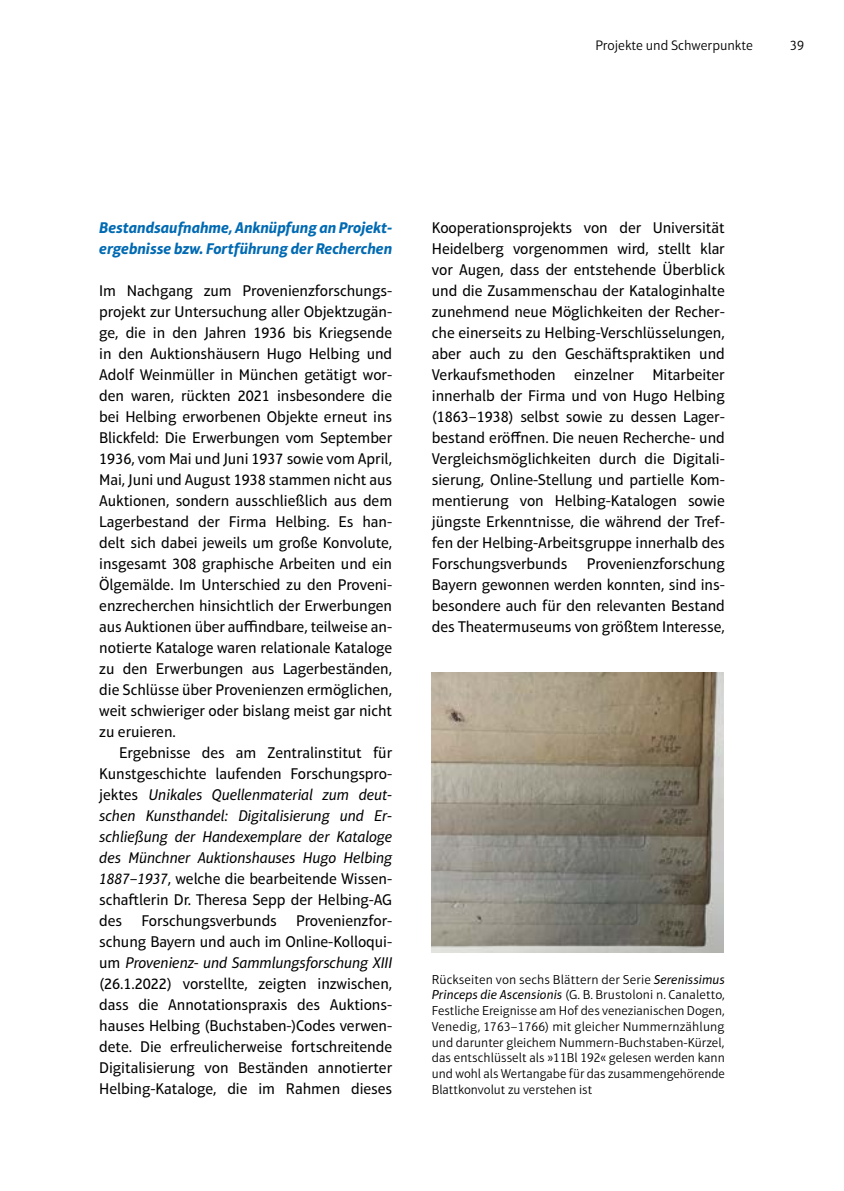
<style>
.page{position:relative;width:844px;height:1191px;background:#fff}
.page>*{position:absolute;margin:0;border:0;box-sizing:border-box;transform-origin:0 0}
.t1{font:15.75px/21px "Aptifer Sans LT Pro";letter-spacing:-.005em;color:#000;text-align:justify}
.t2{font:italic 700 15.75px/21px "Aptifer Sans LT Pro";color:#006ab3}
.t3{font:300 14px "Aptifer Sans LT Pro";color:#000}
.t4{font:300 13.12px/15.8px "Aptifer Sans LT Pro";color:#000;text-align:justify}
.s1{font-style:italic}
.s2{font-weight:400;font-style:italic}
</style>
<div class="page">
<img style="left:432px;top:672px;width:291px;height:280px">
<p class="t3" style="left:595px;top:38px;width:159px">Projekte und Schwerpunkte</p>
<p class="t3" style="left:790px;top:38px;width:16px">39</p>
<p class="t2" style="left:99px;top:217px;width:294px">Bestandsaufnahme, Anknüpfung an Projekt&shy;ergebnisse bzw. Fortführung der Recherchen</p>
<p class="t1" style="left:99px;top:280px;width:294px">Im Nachgang zum Provenienzforschungs&shy;projekt zur Untersuchung aller Objektzugän&shy;ge, die in den Jahren 1936 bis Kriegsende in den Auktionshäusern Hugo Helbing und Adolf Weinmüller in München getätigt wor&shy;den waren, rückten 2021 insbesondere die bei Helbing erworbenen Objekte erneut ins Blickfeld: Die Erwerbungen vom September 1936, vom Mai und Juni 1937 sowie vom April, Mai, Juni und August 1938 stammen nicht aus Auktionen, sondern ausschließlich aus dem Lagerbestand der Firma Helbing. Es han&shy;delt sich dabei jeweils um große Konvolute, insgesamt 308 graphische Arbeiten und ein Ölgemälde. Im Unterschied zu den Proveni&shy;enzrecherchen hinsichtlich der Erwerbungen aus Auktionen über auffindbare, teilweise an&shy;notierte Kataloge waren relationale Kataloge zu den Erwerbungen aus Lagerbeständen, die Schlüsse über Provenienzen ermöglichen, weit schwieriger oder bislang meist gar nicht zu eruieren.</p>
<p class="t1" style="left:99px;top:742px;width:294px;text-indent:20px">Ergebnisse des am Zentralinstitut für Kunstgeschichte laufenden Forschungspro&shy;jektes <span class="s1">Unikales Quellenmaterial zum deut&shy;schen Kunsthandel: Digitalisierung und Er&shy;schließung der Handexemplare der Kataloge des Münchner Auktionshauses Hugo Helbing 1887–1937</span>, welche die bearbeitende Wissen&shy;schaftlerin Dr. Theresa Sepp der Helbing-AG des Forschungsverbunds Provenienzfor&shy;schung Bayern und auch im Online-Kolloqui&shy;um <span class="s1">Provenienz- und Sammlungsforschung XIII </span>(26.1.2022) vorstellte, zeigten inzwischen, dass die Annotationspraxis des Auktions&shy;hauses Helbing (Buchstaben-)Codes verwen&shy;dete. Die erfreulicherweise fortschreitende Digitalisierung von Beständen annotierter Helbing-Kataloge, die im Rahmen dieses</p>
<p class="t1" style="left:432px;top:217px;width:294px">Kooperationsprojekts von der Universität Heidelberg vorgenommen wird, stellt klar vor Augen, dass der entstehende Überblick und die Zusammenschau der Kataloginhalte zunehmend neue Möglichkeiten der Recher&shy;che einerseits zu Helbing-Verschlüsselungen, aber auch zu den Geschäftspraktiken und Verkaufsmethoden einzelner Mitarbeiter innerhalb der Firma und von Hugo Helbing (1863–1938) selbst sowie zu dessen Lager&shy;bestand eröffnen. Die neuen Recherche- und Vergleichsmöglichkeiten durch die Digitali&shy;sierung, Online-Stellung und partielle Kom&shy;mentierung von Helbing-Katalogen sowie jüngste Erkenntnisse, die während der Tref&shy;fen der Helbing-Arbeitsgruppe innerhalb des Forschungsverbunds Provenienzforschung Bayern gewonnen werden konnten, sind ins&shy;besondere auch für den relevanten Bestand des Theatermuseums von größtem Interesse,</p>
<p class="t4" style="left:432px;top:971px;width:294px">Rückseiten von sechs Blättern der Serie <span class="s2">Serenissimus Princeps die Ascensionis</span> (G. B. Brustoloni n. Canaletto, Festliche Ereignisse am Hof des venezianischen Dogen, Venedig, 1763–1766) mit gleicher Nummernzählung und darunter gleichem Nummern-Buchstaben-Kürzel, das entschlüsselt als »11Bl 192« gelesen werden kann und wohl als Wertangabe für das zusammengehörende Blattkonvolut zu verstehen ist</p>
</div>
